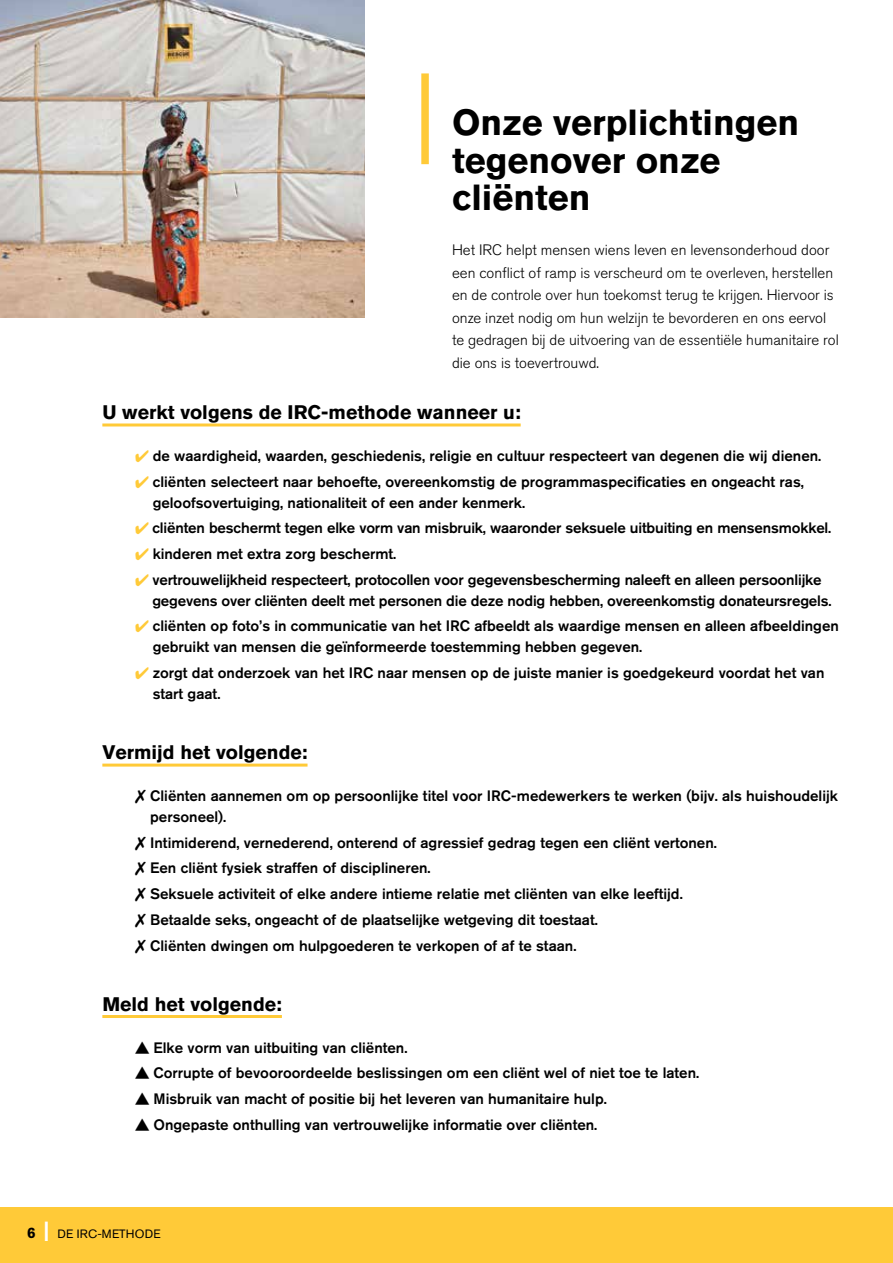
<style>
.page{position:relative;width:893px;height:1263px;background:#fff}
.page>*{position:absolute;margin:0;border:0;box-sizing:border-box;transform-origin:0 0}
.t1{font:700 36px/37.5px "Akzidenz Grotesk BE";color:#000}
.t2{font:700 19.5px "Akzidenz Grotesk BE";color:#000}
.t3{font:500 15px/21px "Akzidenz Grotesk BE";color:#000}
.t4{font:300 15px/22.5px "Akzidenz Grotesk BE";color:#000}
.t5{font:12px "Akzidenz Grotesk BE";letter-spacing:.02em;color:#000}
.s1{color:#ffca38}
.s2{font-weight:700;font-size:15px}
.s3{font-weight:700;font-size:21px;color:#fff}
</style>
<div class="page">
<div style="left:0;top:1207px;width:893px;height:56px;background:#ffca38"></div>
<hr style="left:102px;top:423px;width:419px;height:3px;background:#ffca38">
<hr style="left:102px;top:764px;width:206px;height:3px;background:#ffca38">
<hr style="left:102px;top:1015px;width:180px;height:3px;background:#ffca38">
<img style="left:0;top:0;width:365px;height:318px">
<div style="left:421px;top:73px;width:8px;height:91px;background:#ffca38"></div>
<h1 class="t1" style="left:452px;top:104px;width:349px">Onze verplichtingen tegenover onze cliënten</h1>
<p class="t4" style="left:452px;top:239px;width:388px">Het IRC helpt mensen wiens leven en levensonderhoud door een conflict of ramp is verscheurd om te overleven, herstellen en de controle over hun toekomst terug te krijgen. Hiervoor is onze inzet nodig om hun welzijn te bevorderen en ons eervol te gedragen bij de uitvoering van de essentiële humanitaire rol die ons is toevertrouwd.</p>
<h2 class="t2" style="left:102px;top:401px;width:420px">U werkt volgens de IRC-methode wanneer u:</h2>
<p class="t3" style="left:135px;top:445px;width:688px"><span class="s1">✔</span> de waardigheid, waarden, geschiedenis, religie en cultuur respecteert van degenen die wij dienen.</p>
<p class="t3" style="left:153px;top:471px;width:653px;text-indent:-18px"><span class="s1">✔</span> cliënten selecteert naar behoefte, overeenkomstig de programmaspecificaties en ongeacht ras, geloofsovertuiging, nationaliteit of een ander kenmerk.</p>
<p class="t3" style="left:135px;top:517px;width:698px"><span class="s1">✔</span> cliënten beschermt tegen elke vorm van misbruik, waaronder seksuele uitbuiting en mensensmokkel.</p>
<p class="t3" style="left:135px;top:543px;width:263px"><span class="s1">✔</span> kinderen met extra zorg beschermt.</p>
<p class="t3" style="left:152px;top:569px;width:681px;text-indent:-18px"><span class="s1">✔</span> vertrouwelijkheid respecteert, protocollen voor gegevensbescherming naleeft en alleen persoonlijke gegevens over cliënten deelt met personen die deze nodig hebben, overeenkomstig donateursregels.</p>
<p class="t3" style="left:153px;top:615px;width:688px;text-indent:-18px"><span class="s1">✔</span> cliënten op foto’s in communicatie van het IRC afbeeldt als waardige mensen en alleen afbeeldingen gebruikt van mensen die geïnformeerde toestemming hebben gegeven.</p>
<p class="t3" style="left:153px;top:662px;width:673px;text-indent:-18px"><span class="s1">✔</span> zorgt dat onderzoek van het IRC naar mensen op de juiste manier is goedgekeurd voordat het van start gaat.</p>
<h2 class="t2" style="left:102px;top:741px;width:207px">Vermijd het volgende:</h2>
<p class="t3" style="left:150px;top:785px;width:689px">Cliënten aannemen om op persoonlijke titel voor IRC-medewerkers te werken (bijv. als huishoudelijk personeel).</p>
<p class="t3" style="left:150px;top:829px;width:568px;line-height:25.7px">Intimiderend, vernederend, onterend of agressief gedrag tegen een cliënt vertonen.<br>Een cliënt fysiek straffen of disciplineren.<br>Seksuele activiteit of elke andere intieme relatie met cliënten van elke leeftijd.<br>Betaalde seks, ongeacht of de plaatselijke wetgeving dit toestaat.<br>Cliënten dwingen om hulpgoederen te verkopen of af te staan.</p>
<h2 class="t2" style="left:102px;top:992px;width:181px">Meld het volgende:</h2>
<p class="t3" style="left:135px;top:1036px;width:274px">▲ Elke vorm van uitbuiting van cliënten.</p>
<p class="t3" style="left:135px;top:1062px;width:566px">▲ Corrupte of bevooroordeelde beslissingen om een cliënt wel of niet toe te laten.</p>
<p class="t3" style="left:135px;top:1088px;width:474px">▲ Misbruik van macht of positie bij het leveren van humanitaire hulp.</p>
<p class="t3" style="left:135px;top:1113px;width:464px">▲ Ongepaste onthulling van vertrouwelijke informatie over cliënten.</p>
<p class="t5" style="left:27px;top:1226px;width:135px"><span class="s2">6</span> <span class="s3">|</span> DE IRC-METHODE</p>
</div>
